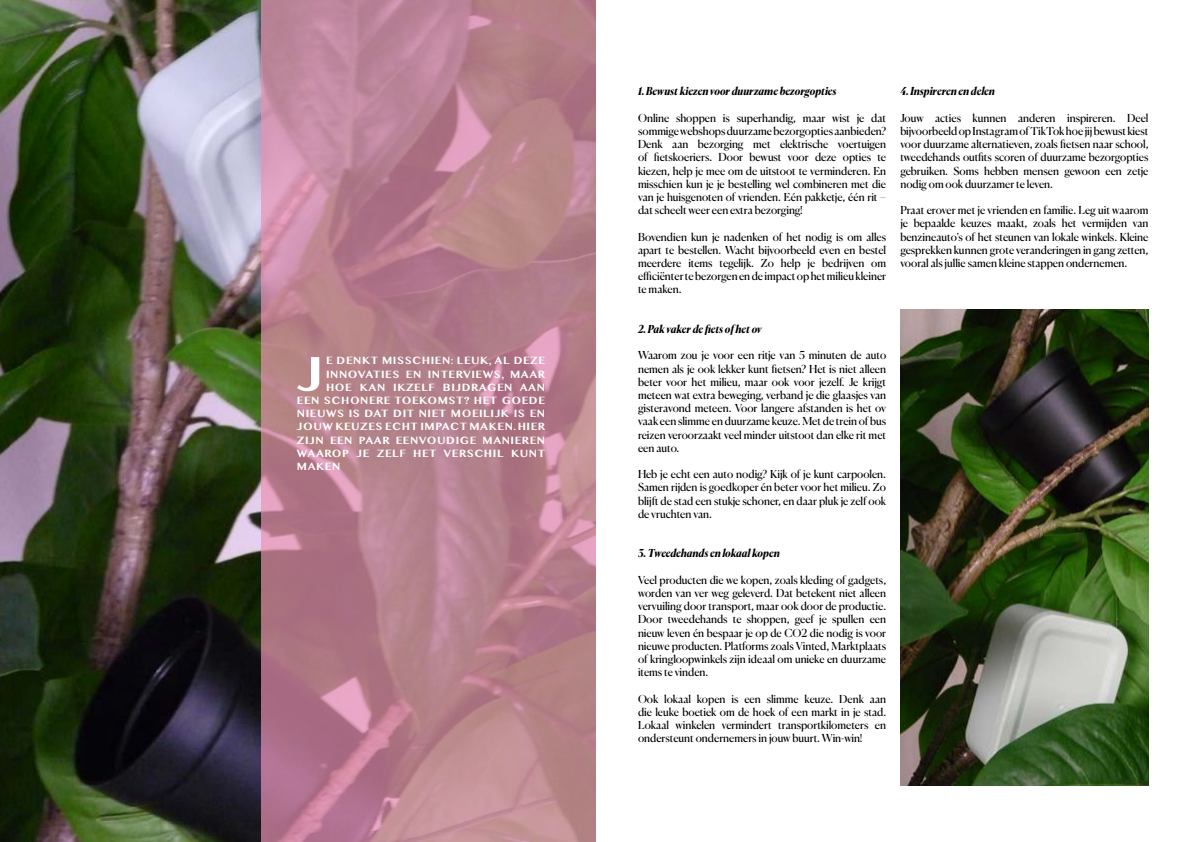
<style>
.page{position:relative;width:1191px;height:842px;background:#fff}
.page>*{position:absolute;margin:0;border:0;box-sizing:border-box;transform-origin:0 0}
.t1{font:700 50.9px "Malayalam MN";color:#fff}
.t2{font:11px/13.2px "Canela";color:#000;text-align:justify}
.t3{font:700 11px "Malayalam MN";letter-spacing:.05em;color:#fff}
.t4{font:italic 700 11px "Canela";color:#000}
</style>
<div class="page">
<img style="left:0;top:0;width:261px;height:842px">
<svg style="left:261px;top:0;width:334px;height:842px;background:#b8818f"></svg>
<img style="left:900px;top:309px;width:248px;height:476px">
<h1 class="t1" style="left:297px;top:349px;width:28px">J</h1>
<p class="t3" style="left:326px;top:355px;width:220px">E DENKT MISSCHIEN: LEUK, AL DEZE</p>
<p class="t3" style="left:326px;top:369px;width:220px">INNOVATIES EN INTERVIEWS, MAAR</p>
<p class="t3" style="left:326px;top:382px;width:220px">HOE KAN IKZELF BIJDRAGEN AAN</p>
<p class="t3" style="left:297px;top:395px;width:250px">EEN SCHONERE TOEKOMST? HET GOEDE</p>
<p class="t3" style="left:297px;top:408px;width:250px">NIEUWS IS DAT DIT NIET MOEILIJK IS EN</p>
<p class="t3" style="left:297px;top:421px;width:250px">JOUW KEUZES ECHT IMPACT MAKEN. HIER</p>
<p class="t3" style="left:297px;top:435px;width:250px">ZIJN EEN PAAR EENVOUDIGE MANIEREN</p>
<p class="t3" style="left:297px;top:448px;width:250px">WAAROP JE ZELF HET VERSCHIL KUNT</p>
<p class="t3" style="left:297px;top:461px;width:45px">MAKEN</p>
<p class="t4" style="left:638px;top:83px;width:200px">1. Bewust kiezen voor duurzame bezorgopties</p>
<p class="t2" style="left:638px;top:110px;width:250px">Online shoppen is superhandig, maar wist je dat sommige webshops duurzame bezorgopties aanbieden?<br>Denk aan bezorging met elektrische voertuigen of fietskoeriers. Door bewust voor deze opties te kiezen, help je mee om de uitstoot te verminderen. En misschien kun je je bestelling wel combineren met die van je huisgenoten of vrienden. Eén pakketje, één rit – dat scheelt weer een extra bezorging!</p>
<p class="t2" style="left:638px;top:229px;width:250px">Bovendien kun je nadenken of het nodig is om alles apart te bestellen. Wacht bijvoorbeeld even en bestel meerdere items tegelijk. Zo help je bedrijven om efficiënter te bezorgen en de impact op het milieu kleiner te maken.</p>
<p class="t4" style="left:638px;top:320px;width:125px">2. Pak vaker de fiets of het ov</p>
<p class="t2" style="left:638px;top:348px;width:250px">Waarom zou je voor een ritje van 5 minuten de auto nemen als je ook lekker kunt fietsen? Het is niet alleen beter voor het milieu, maar ook voor jezelf. Je krijgt meteen wat extra beweging, verband je die glaasjes van gisteravond meteen. Voor langere afstanden is het ov vaak een slimme en duurzame keuze. Met de trein of bus reizen veroorzaakt veel minder uitstoot dan elke rit met een auto.</p>
<p class="t2" style="left:638px;top:467px;width:250px">Heb je echt een auto nodig? Kijk of je kunt carpoolen.<br>Samen rijden is goedkoper én beter voor het milieu. Zo blijft de stad een stukje schoner, en daar pluk je zelf ook de vruchten van.</p>
<p class="t4" style="left:638px;top:545px;width:143px">3. Tweedehands en lokaal kopen</p>
<p class="t2" style="left:638px;top:572px;width:250px">Veel producten die we kopen, zoals kleding of gadgets, worden van ver weg geleverd. Dat betekent niet alleen vervuiling door transport, maar ook door de productie.<br>Door tweedehands te shoppen, geef je spullen een nieuw leven én bespaar je op de CO2 die nodig is voor nieuwe producten. Platforms zoals Vinted, Marktplaats of kringloopwinkels zijn ideaal om unieke en duurzame items te vinden.</p>
<p class="t2" style="left:638px;top:691px;width:250px">Ook lokaal kopen is een slimme keuze. Denk aan die leuke boetiek om de hoek of een markt in je stad.<br>Lokaal winkelen vermindert transportkilometers en ondersteunt ondernemers in jouw buurt. Win-win!</p>
<p class="t4" style="left:900px;top:83px;width:96px">4. Inspireren en delen</p>
<p class="t2" style="left:900px;top:110px;width:250px">Jouw acties kunnen anderen inspireren. Deel bijvoorbeeld op Instagram of TikTok hoe jij bewust kiest voor duurzame alternatieven, zoals fietsen naar school, tweedehands outfits scoren of duurzame bezorgopties gebruiken. Soms hebben mensen gewoon een zetje nodig om ook duurzamer te leven.</p>
<p class="t2" style="left:900px;top:203px;width:250px">Praat erover met je vrienden en familie. Leg uit waarom je bepaalde keuzes maakt, zoals het vermijden van benzineauto’s of het steunen van lokale winkels. Kleine gesprekken kunnen grote veranderingen in gang zetten, vooral als jullie samen kleine stappen ondernemen.</p>
</div>
